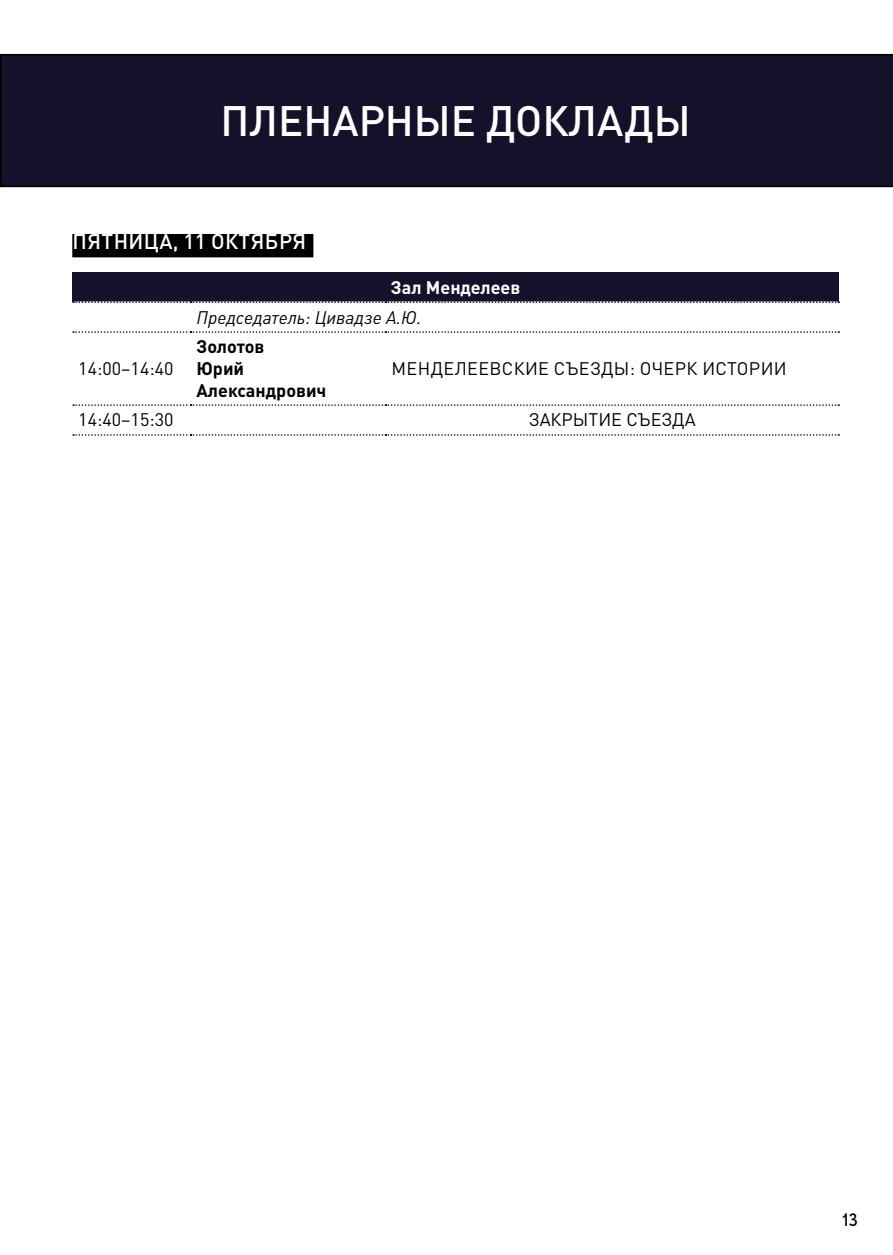
<style>
.page{position:relative;width:893px;height:1255px;background:#fff}
.page>*{position:absolute;margin:0;border:0;box-sizing:border-box;transform-origin:0 0}
.t1{font:500 42px "DIN Pro";color:#fff}
.t2{font:500 21px "DIN Pro";letter-spacing:.02em;color:#fff}
.t3{font:18px "DIN Pro";color:#000}
.t4{font:18px "DIN Pro";letter-spacing:.02em;color:#000}
.t5{font:italic 18px "DIN Pro";color:#000}
.t6{font:700 18px/21.6px "DIN Pro";color:#000}
.t7{font:700 18px "DIN Pro";color:#fff}
.t8{font:500 18px "MADE Evolve Sans";color:#000}
</style>
<div class="page">
<div style="left:0;top:54px;width:893px;height:133px;background:#16112a"></div>
<div style="left:72px;top:272px;width:767px;height:30px;background:#16112a"></div>
<svg style="left:73px;top:301px;width:766px;height:2px;background:#8b8a8f"></svg>
<svg style="left:73px;top:331px;width:766px;height:2px"></svg>
<svg style="left:73px;top:404px;width:766px;height:2px"></svg>
<svg style="left:73px;top:434px;width:766px;height:1px"></svg>
<div style="left:73px;top:235px;width:240px;height:21px;background:#000"></div>
<div style="left:72px;top:234px;width:241px;height:23px;border:2px solid #000"></div>
<h1 class="t1" style="left:221px;top:86px;width:472px">ПЛЕНАРНЫЕ ДОКЛАДЫ</h1>
<p class="t2" style="left:72px;top:224px;width:235px">ПЯТНИЦА, 11 ОКТЯБРЯ</p>
<p class="t3" style="left:78px;top:354px;width:97px">14:00–14:40</p>
<p class="t7" style="left:391px;top:272px;width:131px">Зал Менделеев</p>
<p class="t5" style="left:196px;top:303px;width:226px">Председатель: Цивадзе А.Ю.</p>
<p class="t6" style="left:196px;top:334px;width:131px">Золотов<br>Юрий<br>Александрович</p>
<p class="t4" style="left:392px;top:354px;width:397px">МЕНДЕЛЕЕВСКИЕ СЪЕЗДЫ: ОЧЕРК ИСТОРИИ</p>
<p class="t3" style="left:78px;top:406px;width:97px">14:40–15:30</p>
<p class="t3" style="left:529px;top:406px;width:169px">ЗАКРЫТИЕ СЪЕЗДА</p>
<p class="t8" style="left:842px;top:1208px;width:17px">13</p>
</div>
